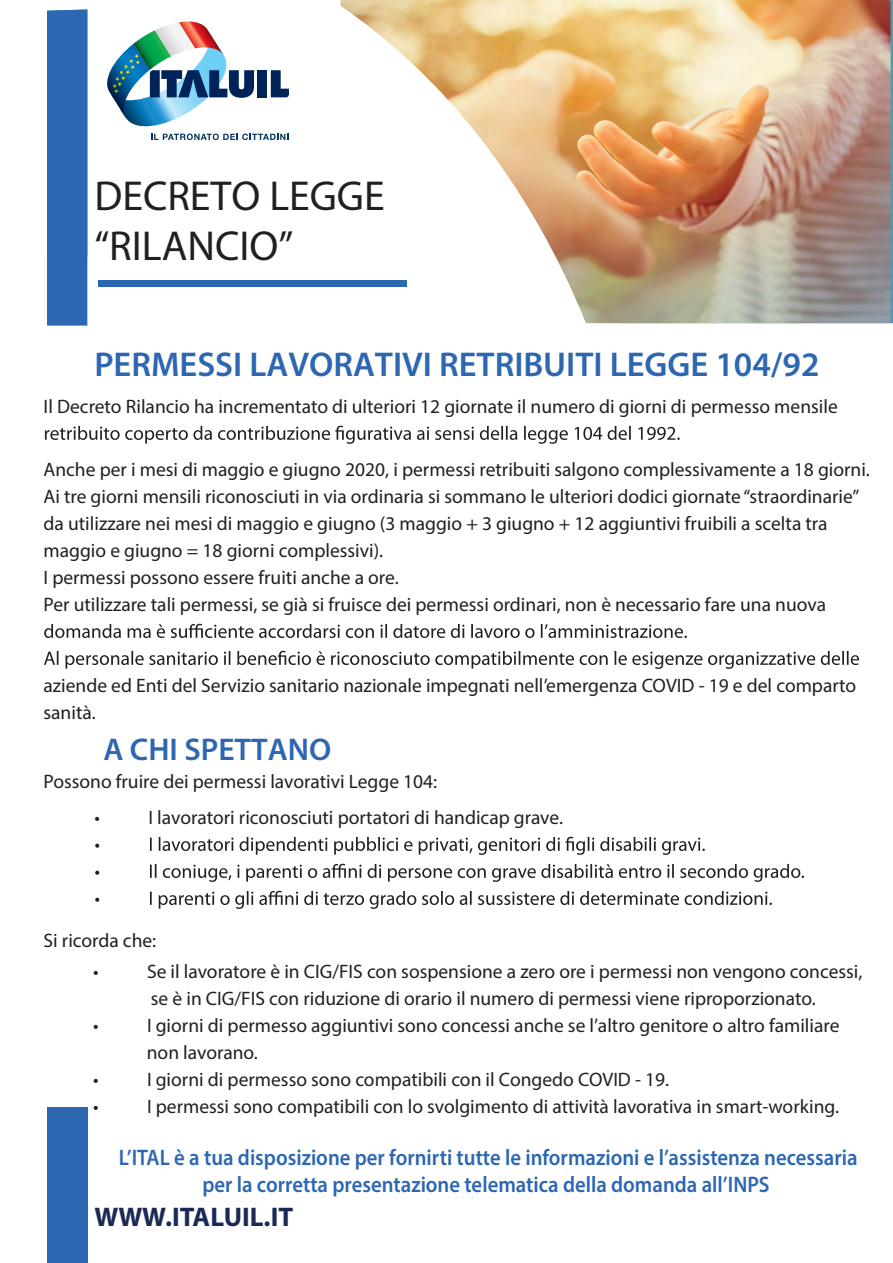
<style>
.page{position:relative;width:893px;height:1263px;background:#fff}
.page>*{position:absolute;margin:0;border:0;box-sizing:border-box;transform-origin:0 0}
.t1{font:42px/50.4px "Myriad Pro";color:#231f20}
.t2{font:600 34.5px "Myriad Pro";color:#2d67b2}
.t3{font:600 31.5px "Myriad Pro";color:#2d67b2}
.t4{font:700 27px "Myriad Pro";color:#1b2a55}
.t5{font:600 22.5px/27px "Myriad Pro";color:#2d67b2;text-align:center;scale:.92 1}
.t6{font:19.5px/27px "Myriad Pro";color:#231f20}
</style>
<div class="page">
<div style="left:47px;top:9px;width:40px;height:317px;background:#2d67b2"></div>
<div style="left:99px;top:280px;width:308px;height:7px;background:#2d67b2"></div>
<div style="left:47px;top:1108px;width:40px;height:155px;background:#2d67b2"></div>
<img style="left:340px;top:0;width:551px;height:323px">
<svg style="left:107px;top:21px;width:182px;height:119px"></svg>
<svg style="left:45px;top:426px;width:635px;height:18px"></svg>
<svg style="left:44px;top:624px;width:643px;height:14px"></svg>
<svg style="left:44px;top:651px;width:815px;height:18px"></svg>
<svg style="left:95px;top:837px;width:610px;height:18px"></svg>
<svg style="left:95px;top:864px;width:709px;height:18px"></svg>
<svg style="left:95px;top:891px;width:677px;height:18px"></svg>
<h1 class="t1" style="left:94px;top:170px;width:292px">DECRETO LEGGE “RILANCIO”</h1>
<h2 class="t2" style="left:94px;top:343px;width:727px">PERMESSI LAVORATIVI RETRIBUITI LEGGE 104/92</h2>
<p class="t6" style="left:44px;top:392px;width:796px">Il Decreto Rilancio ha incrementato di ulteriori 12 giornate il numero di giorni di permesso mensile</p>
<p class="t6" style="left:44px;top:455px;width:828px">Anche per i mesi di maggio e giugno 2020, i permessi retribuiti salgono complessivamente a 18 giorni.<br>Ai tre giorni mensili riconosciuti in via ordinaria si sommano le ulteriori dodici giornate “straordinarie” da utilizzare nei mesi di maggio e giugno (3 maggio + 3 giugno + 12 aggiuntivi fruibili a scelta tra maggio e giugno = 18 giorni complessivi).<br>I permessi possono essere fruiti anche a ore.<br>Per utilizzare tali permessi, se già si fruisce dei permessi ordinari, non è necessario fare una nuova</p>
<p class="t6" style="left:44px;top:671px;width:814px">aziende ed Enti del Servizio sanitario nazionale impegnati nell’emergenza COVID - 19 e del comparto sanità.</p>
<h3 class="t3" style="left:103px;top:730px;width:229px">A CHI SPETTANO</h3>
<p class="t6" style="left:44px;top:767px;width:395px">Possono fruire dei permessi lavorativi Legge 104:</p>
<p class="t6" style="left:94px;top:803px;width:7px">•</p>
<p class="t6" style="left:148px;top:803px;width:416px">I lavoratori riconosciuti portatori di handicap grave.</p>
<p class="t6" style="left:44px;top:926px;width:114px">Si ricorda che:</p>
<p class="t6" style="left:93px;top:958px;width:7px">•</p>
<p class="t6" style="left:147px;top:958px;width:717px">Se il lavoratore è in CIG/FIS con sospensione a zero ore i permessi non vengono concessi, se è in CIG/FIS con riduzione di orario il numero di permessi viene riproporzionato.</p>
<p class="t6" style="left:93px;top:1012px;width:7px">•</p>
<p class="t6" style="left:147px;top:1012px;width:694px">I giorni di permesso aggiuntivi sono concessi anche se l’altro genitore o altro familiare non lavorano.</p>
<p class="t6" style="left:93px;top:1066px;width:7px">•</p>
<p class="t6" style="left:147px;top:1066px;width:524px">I giorni di permesso sono compatibili con il Congedo COVID - 19.</p>
<p class="t6" style="left:93px;top:1093px;width:7px">•</p>
<p class="t6" style="left:147px;top:1093px;width:694px">I permessi sono compatibili con lo svolgimento di attività lavorativa in smart-working.</p>
<p class="t5" style="left:119px;top:1144px;width:804px">L’ITAL è a tua disposizione per fornirti tutte le informazioni e l’assistenza necessaria per la corretta presentazione telematica della domanda all’INPS</p>
<h3 class="t4" style="left:94px;top:1199px;width:200px">WWW.ITALUIL.IT</h3>
</div>
